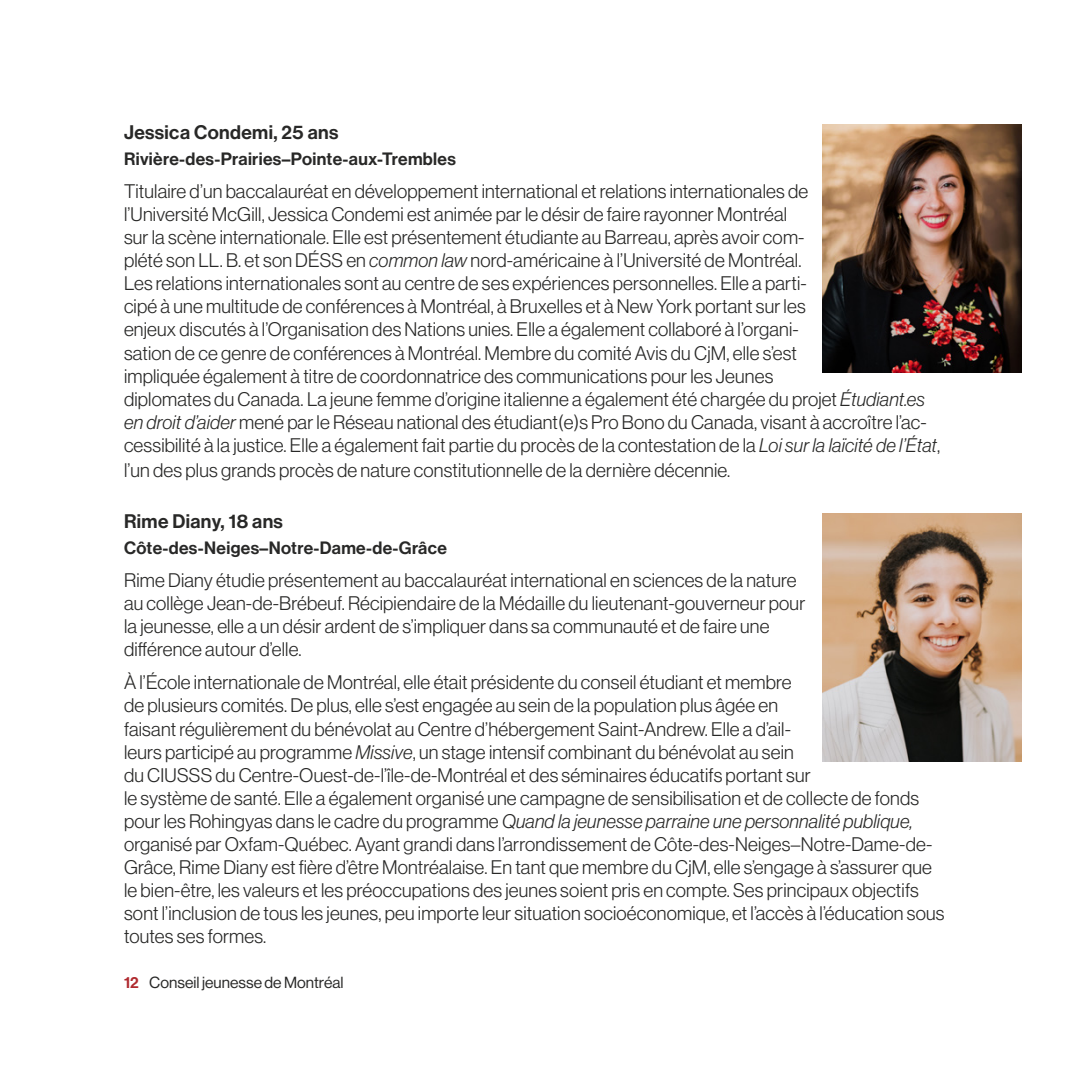
<style>
.page{position:relative;width:1071px;height:1071px;background:#fff}
.page>*{position:absolute;margin:0;border:0;box-sizing:border-box;transform-origin:0 0}
.t1{font:19.25px/23.1px "N Haas Grotesk DS Pro 45 Lt";letter-spacing:.01em;color:#282827}
.t2{font:19.25px "N Haas Grotesk DS Pro 46 Lt It";letter-spacing:.01em;color:#282827}
.t3{font:19.25px "N Haas Grotesk DS Pro 65 Md";letter-spacing:.02em;color:#282827}
.t4{font:17.5px "N Haas Grotesk DS Pro 65 Md";letter-spacing:.02em;color:#282827}
.t5{font:15.75px "N Haas Grotesk DS Pro 55 Rg";color:#282827}
.s1{font-family:"N Haas Grotesk DS Pro 46 Lt It"}
.s2{font-family:"N Haas Grotesk DS Pro 45 Lt"}
.s3{font-family:"N Haas Grotesk DS Pro 65 Md";color:#b02a2f}
</style>
<div class="page">
<img style="left:823px;top:124px;width:198px;height:248px">
<img style="left:823px;top:513px;width:198px;height:248px">
<p class="t3" style="left:124px;top:121px;width:216px">Jessica Condemi, 25 ans</p>
<p class="t4" style="left:124px;top:149px;width:333px">Rivière-des-Prairies–Pointe-aux-Trembles</p>
<p class="t1" style="left:124px;top:180px;width:818px">Titulaire d’un baccalauréat en développement international et relations internationales de<br>l’Université McGill, Jessica Condemi est animée par le désir de faire rayonner Montréal<br>sur la scène internationale. Elle est présentement étudiante au Barreau, après avoir com-<br>plété son LL. B. et son DÉSS en <span class="s1">common law</span> nord-américaine à l’Université de Montréal.<br>Les relations internationales sont au centre de ses expériences personnelles. Elle a parti-<br>cipé à une multitude de conférences à Montréal, à Bruxelles et à New York portant sur les<br>enjeux discutés à l’Organisation des Nations unies. Elle a également collaboré à l’organi-<br>sation de ce genre de conférences à Montréal. Membre du comité Avis du CjM, elle s’est<br>impliquée également à titre de coordonnatrice des communications pour les Jeunes<br>diplomates du Canada. La jeune femme d’origine italienne a également été chargée du projet <span class="s1">Étudiant.es en droit d’aider</span> mené par le Réseau national des étudiant(e)s Pro Bono du Canada, visant à accroître l’ac&shy;cessibilité à la justice. Elle a également fait partie du procès de la contestation de la <span class="s1">Loi sur la laïcité de l’État</span>,</p>
<p class="t1" style="left:124px;top:459px;width:608px">l’un des plus grands procès de nature constitutionnelle de la dernière décennie.</p>
<p class="t3" style="left:124px;top:510px;width:160px">Rime Diany, 18 ans</p>
<p class="t4" style="left:124px;top:538px;width:324px">Côte-des-Neiges–Notre-Dame-de-Grâce</p>
<p class="t1" style="left:124px;top:569px;width:683px">Rime Diany étudie présentement au baccalauréat international en sciences de la nature au collège Jean-de-Brébeuf. Récipiendaire de la Médaille du lieutenant-gouverneur pour la jeunesse, elle a un désir ardent de s’impliquer dans sa communauté et de faire une différence autour d’elle.</p>
<p class="t1" style="left:124px;top:671px;width:797px">À l’École internationale de Montréal, elle était présidente du conseil étudiant et membre<br>de plusieurs comités. De plus, elle s’est engagée au sein de la population plus âgée en<br>faisant régulièrement du bénévolat au Centre d’hébergement Saint-Andrew. Elle a d’ail-<br>leurs participé au programme <span class="s1">Missive</span>, un stage intensif combinant du bénévolat au sein<br>du CIUSSS du Centre-Ouest-de-l’île-de-Montréal et des séminaires éducatifs portant sur<br>le système de santé. Elle a également organisé une campagne de sensibilisation et de collecte de fonds</p>
<p class="t2" style="left:124px;top:810px;width:790px"><span class="s2">pour les Rohingyas dans le cadre du programme</span> Quand la jeunesse parraine une personnalité publique,</p>
<p class="t1" style="left:124px;top:833px;width:822px">organisé par Oxfam-Québec. Ayant grandi dans l’arrondissement de Côte-des-Neiges–Notre-Dame-de-Grâce, Rime Diany est fière d’être Montréalaise. En tant que membre du CjM, elle s’engage à s’assurer que le bien-être, les valeurs et les préoccupations des jeunes soient pris en compte. Ses principaux objectifs sont l’inclusion de tous les jeunes, peu importe leur situation socioéconomique, et l’accès à l’éducation sous toutes ses formes.</p>
<p class="t5" style="left:124px;top:974px;width:221px"><span class="s3">12</span> Conseil jeunesse de Montréal</p>
</div>
